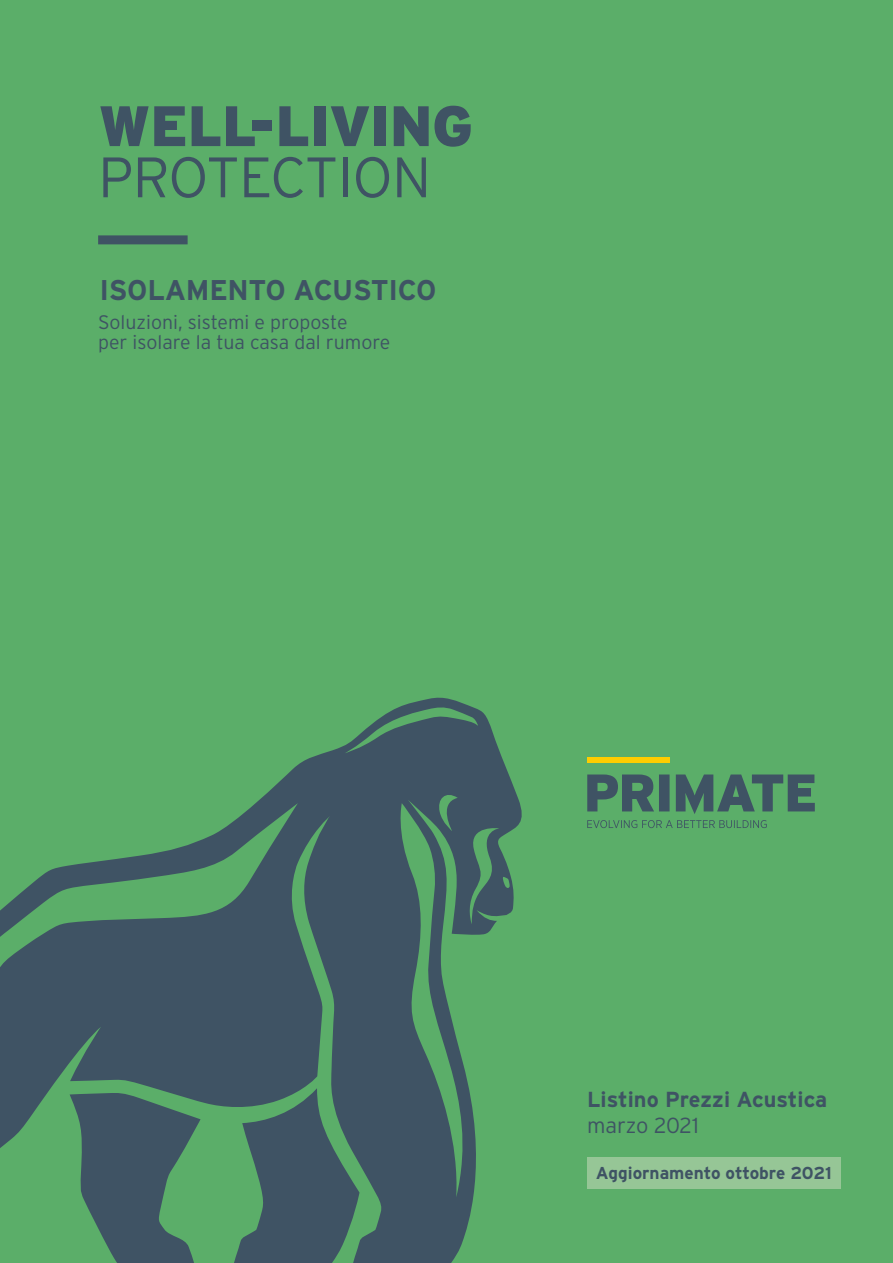
<style>
.page{position:relative;width:893px;height:1263px;background:#5bae69}
.page>*{position:absolute;margin:0;border:0;box-sizing:border-box;transform-origin:0 0}
.t1{font:900 56.85px "Interstate";letter-spacing:-.01em;color:#3f5364}
.t2{font:300 56.85px "Interstate";letter-spacing:-.01em;color:#3f5364}
.t3{font:700 28.5px "Interstate";letter-spacing:-.01em;color:#3f5364}
.t4{font:700 21.75px "Interstate";color:#3f5364}
.t5{font:300 21.75px "Interstate";letter-spacing:-.015em;color:#3f5364}
.t6{font:300 19.5px/19.5px "Interstate";color:#3f5364}
.t7{font:700 17.25px "Interstate";color:#3f5364}
</style>
<div class="page">
<svg style="left:0;top:697px;width:522px;height:566px;fill:#3f5364"></svg>
<div style="left:587px;top:757px;width:82px;height:6px;background:#fecd00"></div>
<svg style="left:587px;top:774px;width:228px;height:40px"></svg>
<svg style="left:587px;top:820px;width:180px;height:8px"></svg>
<div style="left:98px;top:235px;width:90px;height:9px;background:#3f5364"></div>
<div style="left:587px;top:1157px;width:253px;height:31px;background:#96c696"></div>
<h1 class="t1" style="left:98px;top:94px;width:376px">WELL-LIVING</h1>
<h1 class="t2" style="left:98px;top:145px;width:334px">PROTECTION</h1>
<h2 class="t3" style="left:99px;top:274px;width:338px">ISOLAMENTO ACUSTICO</h2>
<p class="t6" style="left:98px;top:312px;width:294px">Soluzioni, sistemi e proposte<br>per isolare la tua casa dal rumore</p>
<p class="t4" style="left:587px;top:1087px;width:242px">Listino Prezzi Acustica</p>
<p class="t5" style="left:587px;top:1113px;width:113px">marzo 2021</p>
<p class="t7" style="left:596px;top:1163px;width:237px">Aggiornamento ottobre 2021</p>
</div>
